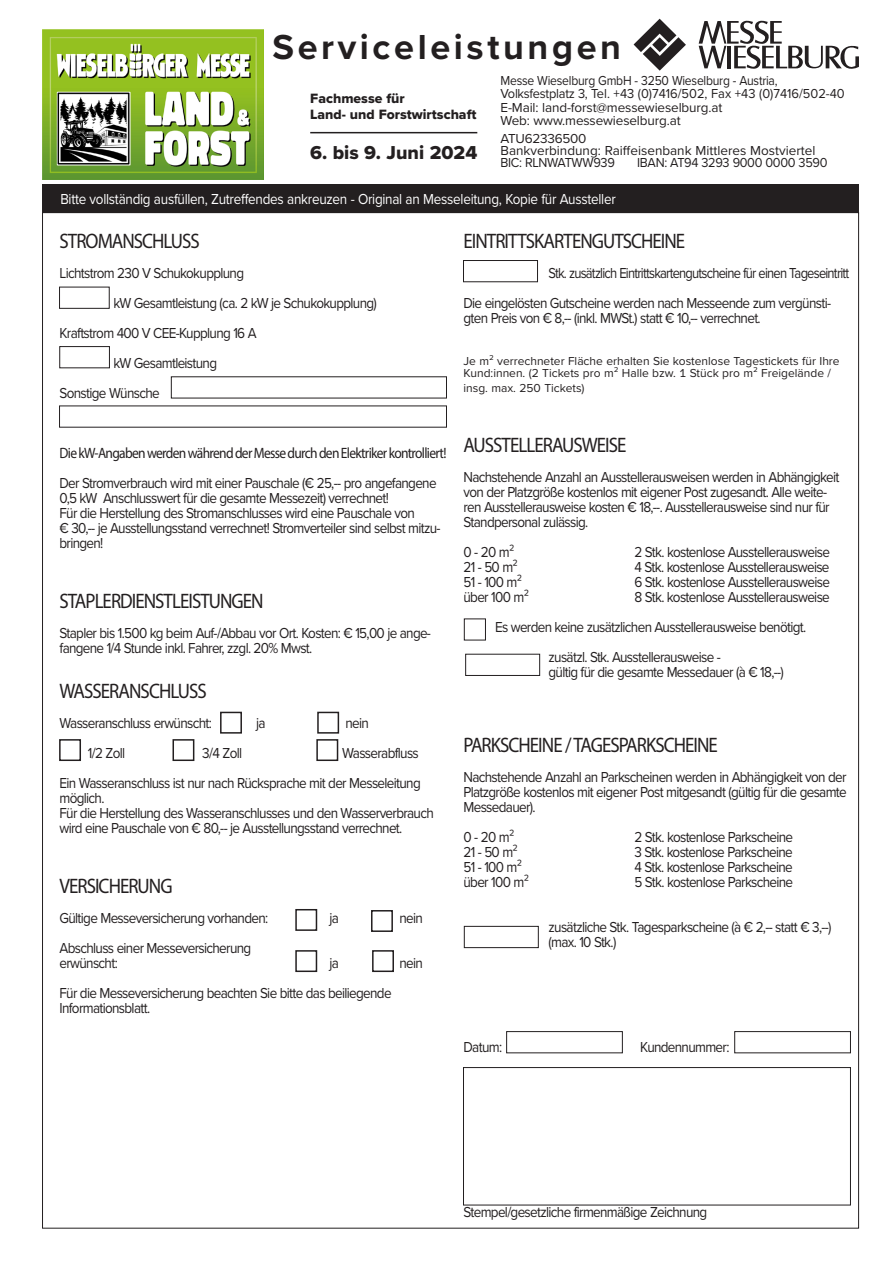
<style>
.page{position:relative;width:893px;height:1263px;background:#fff}
.page>*{position:absolute;margin:0;border:0;box-sizing:border-box;transform-origin:0 0}
.Kopf{font:700 36px "Proxima Nova";letter-spacing:.1em;color:#231f20}
.t1{font:21px "Myriad Pro";letter-spacing:-.05em;color:#231f20;scale:.9 1}
.t2{font:19.35px "Proxima Nova Extrabld";color:#231f20}
.t3{font:15px/15px "Proxima Nova";letter-spacing:-.05em;color:#231f20;scale:.9 1}
.t4{font:15px "Proxima Nova";letter-spacing:-.02em;color:#fff;scale:.9 1}
.t5{font:15px "Myriad Pro";letter-spacing:-.05em;color:#231f20;scale:.9 1}
.t6{font:15px "Proxima Nova";letter-spacing:-.05em;color:#231f20;scale:.86 1}
.t7{font:13.95px "Proxima Nova Extrabld";color:#231f20}
.Kopf-2{font:13.5px/13.5px "Proxima Nova";letter-spacing:-.01em;color:#231f20}
.Kopf-3{font:13.5px "Proxima Nova";letter-spacing:-.01em;color:#231f20;scale:.95 1}
.Kopf-4{font:13.5px "Proxima Nova";letter-spacing:-.01em;color:#231f20;scale:.9 1}
.Kopf-5{font:13.5px "Proxima Nova";letter-spacing:-.01em;color:#231f20;scale:.94 1}
.t8{font:12px/12px "Proxima Nova";color:#231f20}
</style>
<div class="page">
<div style="left:42px;top:212px;width:817px;height:1016px;background:#fff;border:1px solid #231f20"></div>
<div style="left:59px;top:287px;width:51px;height:22px;background:#fff;border:1px solid #231f20"></div>
<div style="left:463px;top:260px;width:75px;height:22px;background:#fff;border:1px solid #231f20"></div>
<div style="left:59px;top:346px;width:51px;height:22px;background:#fff;border:1px solid #231f20"></div>
<div style="left:220px;top:712px;width:22px;height:22px;background:#fff;border:2px solid #231f20"></div>
<div style="left:317px;top:712px;width:22px;height:22px;background:#fff;border:2px solid #231f20"></div>
<div style="left:59px;top:739px;width:22px;height:22px;background:#fff;border:2px solid #231f20"></div>
<div style="left:172px;top:739px;width:22px;height:22px;background:#fff;border:2px solid #231f20"></div>
<div style="left:316px;top:739px;width:22px;height:22px;background:#fff;border:2px solid #231f20"></div>
<div style="left:463px;top:1067px;width:388px;height:138px;background:#fff;border:1px solid #231f20"></div>
<div style="left:506px;top:1031px;width:117px;height:22px;background:#fff;border:1px solid #231f20"></div>
<div style="left:734px;top:1031px;width:117px;height:22px;background:#fff;border:1px solid #231f20"></div>
<div style="left:465px;top:654px;width:75px;height:22px;background:#fff;border:1px solid #231f20"></div>
<div style="left:464px;top:926px;width:75px;height:22px;background:#fff;border:1px solid #231f20"></div>
<div style="left:371px;top:910px;width:22px;height:22px;background:#fff;border:2px solid #231f20"></div>
<div style="left:295px;top:950px;width:22px;height:22px;background:#fff;border:2px solid #231f20"></div>
<div style="left:372px;top:950px;width:22px;height:22px;background:#fff;border:2px solid #231f20"></div>
<div style="left:464px;top:618px;width:22px;height:22px;background:#fff;border:1px solid #231f20"></div>
<div style="left:295px;top:909px;width:22px;height:22px;background:#fff;border:2px solid #231f20"></div>
<svg style="left:634px;top:19px;width:52px;height:52px"></svg>
<svg style="left:699px;top:20px;width:160px;height:49px"></svg>
<hr style="left:310px;top:132px;width:167px;height:1px;background:#231f20">
<div style="left:43px;top:184px;width:816px;height:28px;background:#231f20"></div>
<img style="left:43px;top:30px;width:220px;height:150px">
<p class="Kopf" style="left:273px;top:20px;width:350px">Serviceleistungen</p>
<p class="t7" style="left:310px;top:88px;width:96px">Fachmesse für</p>
<p class="t7" style="left:310px;top:104px;width:168px">Land- und Forstwirtschaft</p>
<p class="t2" style="left:310px;top:139px;width:169px">6. bis 9. Juni 2024</p>
<p class="t4" style="left:60px;top:188px;width:619px">Bitte vollständig ausfüllen, Zutreffendes ankreuzen - Original an Messeleitung, Kopie für Aussteller</p>
<p class="Kopf-4" style="left:500px;top:70px;width:309px">Messe Wieselburg GmbH - 3250 Wieselburg - Austria,</p>
<p class="Kopf-3" style="left:500px;top:84px;width:364px">Volksfestplatz 3, Tel. +43 (0)7416/502, Fax +43 (0)7416/502-40</p>
<p class="Kopf-2" style="left:500px;top:100px;width:223px">E-Mail: land-forst@messewieselburg.at<br>Web: www.messewieselburg.at</p>
<p class="Kopf-2" style="left:500px;top:131px;width:87px">ATU62336500</p>
<p class="Kopf-2" style="left:500px;top:143px;width:316px">Bankverbindung: Raiffeisenbank Mittleres Mostviertel</p>
<p class="Kopf-5" style="left:500px;top:153px;width:123px">BIC: RLNWATWW939</p>
<p class="Kopf-5" style="left:637px;top:153px;width:204px">IBAN: AT94 3293 9000 0000 3590</p>
<p class="t1" style="left:60px;top:227px;width:157px">STROMANSCHLUSS</p>
<p class="t3" style="left:60px;top:264px;width:207px">Lichtstrom 230 V Schukokupplung</p>
<p class="t3" style="left:114px;top:294px;width:294px">kW Gesamtleistung (ca. 2 kW je Schukokupplung)</p>
<p class="t3" style="left:60px;top:324px;width:220px">Kraftstrom 400 V CEE-Kupplung 16 A</p>
<p class="t3" style="left:114px;top:354px;width:117px">kW Gesamtleistung</p>
<p class="t3" style="left:60px;top:384px;width:113px">Sonstige Wünsche</p>
<p class="t5" style="left:60px;top:443px;width:431px">Die kW-Angaben werden während der Messe durch den Elektriker kontrolliert!</p>
<p class="t3" style="left:60px;top:474px;width:420px">Der Stromverbrauch wird mit einer Pauschale (€ 25,-- pro angefangene<br>0,5 kW Anschlusswert für die gesamte Messezeit) verrechnet!</p>
<p class="t3" style="left:60px;top:504px;width:425px">Für die Herstellung des Stromanschlusses wird eine Pauschale von<br>€ 30,-- je Ausstellungsstand verrechnet! Stromverteiler sind selbst mitzu&shy;bringen!</p>
<p class="t1" style="left:60px;top:587px;width:228px">STAPLERDIENSTLEISTUNGEN</p>
<p class="t3" style="left:60px;top:624px;width:414px">Stapler bis 1.500 kg beim Auf-/Abbau vor Ort. Kosten: € 15,00 je ange&shy;fangene 1/4 Stunde inkl. Fahrer, zzgl. 20% Mwst.</p>
<p class="t1" style="left:60px;top:677px;width:165px">WASSERANSCHLUSS</p>
<p class="t3" style="left:60px;top:714px;width:171px">Wasseranschluss erwünscht:</p>
<p class="t3" style="left:256px;top:714px;width:12px">ja</p>
<p class="t3" style="left:345px;top:714px;width:28px">nein</p>
<p class="t3" style="left:88px;top:744px;width:43px">1/2 Zoll</p>
<p class="t3" style="left:202px;top:744px;width:46px">3/4 Zoll</p>
<p class="t3" style="left:342px;top:744px;width:87px">Wasserabfluss</p>
<p class="t3" style="left:60px;top:774px;width:403px">Ein Wasseranschluss ist nur nach Rücksprache mit der Messeleitung möglich.</p>
<p class="t3" style="left:60px;top:804px;width:417px">Für die Herstellung des Wasseranschlusses und den Wasserverbrauch wird eine Pauschale von € 80,-- je Ausstellungsstand verrechnet.</p>
<p class="t1" style="left:60px;top:872px;width:127px">VERSICHERUNG</p>
<p class="t3" style="left:60px;top:909px;width:233px">Gültige Messeversicherung vorhanden:</p>
<p class="t3" style="left:330px;top:909px;width:12px">ja</p>
<p class="t3" style="left:399px;top:909px;width:28px">nein</p>
<p class="t3" style="left:60px;top:939px;width:215px">Abschluss einer Messeversicherung</p>
<p class="t3" style="left:60px;top:954px;width:66px">erwünscht:</p>
<p class="t3" style="left:330px;top:954px;width:12px">ja</p>
<p class="t3" style="left:399px;top:954px;width:28px">nein</p>
<p class="t3" style="left:60px;top:984px;width:370px">Für die Messeversicherung beachten Sie bitte das beiliegende<br>Informationsblatt.</p>
<p class="t1" style="left:463px;top:227px;width:248px">EINTRITTSKARTENGUTSCHEINE</p>
<p class="t6" style="left:549px;top:261px;width:351px">Stk. zusätzlich Eintrittskartengutscheine für einen Tageseintritt</p>
<p class="t3" style="left:463px;top:294px;width:410px">Die eingelösten Gutscheine werden nach Messeende zum vergünsti&shy;gten Preis von € 8,-- (inkl. MWSt.) statt € 10,-- verrechnet.</p>
<p class="t8" style="left:463px;top:354px;width:378px">Je m² verrechneter Fläche erhalten Sie kostenlose Tagestickets für Ihre<br>Kund:innen. (2 Tickets pro m² Halle bzw. 1 Stück pro m² Freigelände /</p>
<p class="t8" style="left:463px;top:381px;width:123px">insg. max. 250 Tickets)</p>
<p class="t1" style="left:463px;top:431px;width:183px">AUSSTELLERAUSWEISE</p>
<p class="t3" style="left:463px;top:468px;width:419px">Nachstehende Anzahl an Ausstellerausweisen werden in Abhängigkeit von der Platzgröße kostenlos mit eigener Post zugesandt. Alle weite&shy;ren Ausstellerausweise kosten € 18,--. Ausstellerausweise sind nur für Standpersonal zulässig.</p>
<p class="t3" style="left:463px;top:543px;width:58px">0 - 20 m²</p>
<p class="t3" style="left:634px;top:543px;width:219px">2 Stk. kostenlose Ausstellerausweise</p>
<p class="t3" style="left:463px;top:558px;width:62px">21 - 50 m²</p>
<p class="t3" style="left:634px;top:558px;width:218px">4 Stk. kostenlose Ausstellerausweise</p>
<p class="t3" style="left:463px;top:573px;width:67px">51 - 100 m²</p>
<p class="t3" style="left:634px;top:573px;width:219px">6 Stk. kostenlose Ausstellerausweise</p>
<p class="t3" style="left:463px;top:588px;width:74px">über 100 m²</p>
<p class="t3" style="left:634px;top:588px;width:219px">8 Stk. kostenlose Ausstellerausweise</p>
<p class="t3" style="left:495px;top:618px;width:347px">Es werden keine zusätzlichen Ausstellerausweise benötigt.</p>
<p class="t3" style="left:549px;top:648px;width:193px">zusätzl. Stk. Ausstellerausweise -</p>
<p class="t3" style="left:548px;top:663px;width:263px">gültig für die gesamte Messedauer (à € 18,--)</p>
<p class="t1" style="left:463px;top:731px;width:284px">PARKSCHEINE / TAGESPARKSCHEINE</p>
<p class="t3" style="left:463px;top:768px;width:427px;text-align:justify">Nachstehende Anzahl an Parkscheinen werden in Abhängigkeit von der Platzgröße kostenlos mit eigener Post mitgesandt (gültig für die gesamte Messedauer).</p>
<p class="t3" style="left:463px;top:828px;width:58px">0 - 20 m²</p>
<p class="t3" style="left:634px;top:828px;width:178px">2 Stk. kostenlose Parkscheine</p>
<p class="t3" style="left:463px;top:843px;width:62px">21 - 50 m²</p>
<p class="t3" style="left:634px;top:843px;width:177px">3 Stk. kostenlose Parkscheine</p>
<p class="t3" style="left:463px;top:858px;width:67px">51 - 100 m²</p>
<p class="t3" style="left:634px;top:858px;width:177px">4 Stk. kostenlose Parkscheine</p>
<p class="t3" style="left:463px;top:873px;width:74px">über 100 m²</p>
<p class="t3" style="left:634px;top:873px;width:178px">5 Stk. kostenlose Parkscheine</p>
<p class="t3" style="left:548px;top:918px;width:316px">zusätzliche Stk. Tagesparkscheine (à € 2,-- statt € 3,--)</p>
<p class="t3" style="left:548px;top:933px;width:77px">(max. 10 Stk.)</p>
<p class="t3" style="left:463px;top:1038px;width:44px">Datum:</p>
<p class="t3" style="left:640px;top:1038px;width:101px">Kundennummer:</p>
<p class="t3" style="left:463px;top:1203px;width:272px">Stempel/gesetzliche firmenmäßige Zeichnung</p>
</div>
